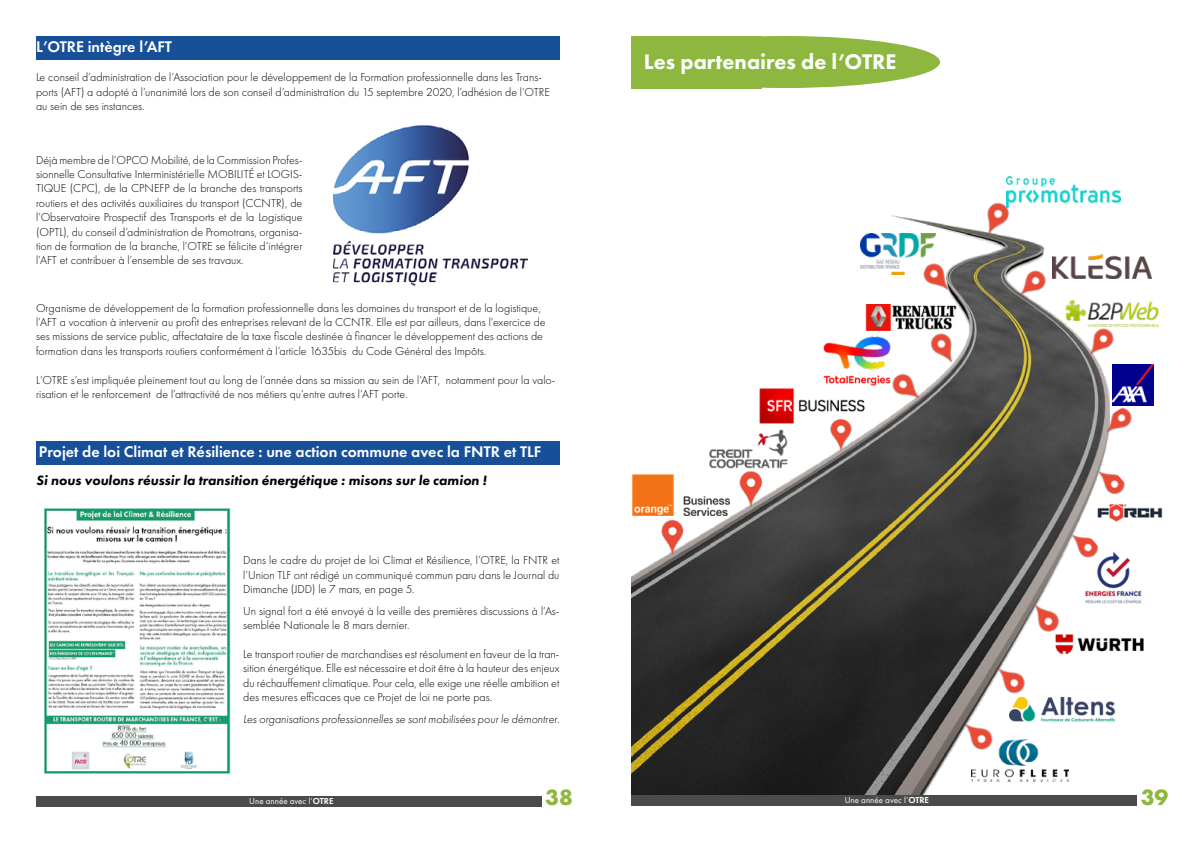
<style>
.page{position:relative;width:1191px;height:842px;background:#fff}
.page>*{position:absolute;margin:0;border:0;box-sizing:border-box;transform-origin:0 0}
.t1{font:700 23px "Futura PT";color:#8db73d}
.t2{font:800 22px "Futura PT";color:#fff}
.t3{font:600 16px "Futura PT";color:#fff}
.t4{font:italic 800 14px "Futura PT";color:#000}
.t5{font:300 12px/14.4px "Futura PT";color:#000}
.t6{font:italic 300 12px "Futura PT";color:#000}
.t7{font:9px "Futura PT";color:#fff}
.s1{font-weight:600}
</style>
<div class="page">
<div style="left:631px;top:36px;width:309px;height:52px;background:#8db73e;border-radius:50%"></div>
<div style="left:631px;top:36px;width:131px;height:52px;background:#8db73e"></div>
<img style="left:631px;top:215px;width:517px;height:580px">
<img style="left:1095px;top:492px;width:68px;height:39px">
<img style="left:759px;top:383px;width:107px;height:44px">
<img style="left:1090px;top:462px;width:40px;height:42px">
<img style="left:866px;top:305px;width:90px;height:25px">
<img style="left:1009px;top:695px;width:106px;height:26px">
<img style="left:860px;top:234px;width:75px;height:41px">
<div style="left:36px;top:441px;width:523px;height:23px;background:#175099"></div>
<div style="left:36px;top:36px;width:523px;height:24px;background:#175099"></div>
<div style="left:631px;top:795px;width:506px;height:11px;background:#4b4b4a"></div>
<img style="left:633px;top:475px;width:96px;height:41px">
<img style="left:656px;top:519px;width:32px;height:36px">
<img style="left:735px;top:474px;width:32px;height:34px">
<img style="left:702px;top:424px;width:87px;height:50px">
<img style="left:825px;top:412px;width:31px;height:42px">
<img style="left:947px;top:707px;width:53px;height:53px">
<img style="left:971px;top:740px;width:98px;height:42px">
<img style="left:1052px;top:254px;width:99px;height:25px">
<img style="left:1080px;top:328px;width:42px;height:34px">
<img style="left:1050px;top:632px;width:98px;height:24px">
<img style="left:985px;top:658px;width:45px;height:44px">
<div style="left:36px;top:796px;width:505px;height:10px;background:#4b4b4a"></div>
<img style="left:333px;top:125px;width:195px;height:162px">
<img style="left:44px;top:508px;width:187px;height:266px">
<img style="left:974px;top:202px;width:44px;height:42px">
<img style="left:1006px;top:176px;width:114px;height:32px">
<img style="left:920px;top:259px;width:45px;height:44px">
<img style="left:925px;top:324px;width:40px;height:43px">
<img style="left:1020px;top:595px;width:45px;height:45px">
<img style="left:1004px;top:259px;width:53px;height:53px">
<img style="left:1062px;top:289px;width:97px;height:39px">
<img style="left:1078px;top:548px;width:69px;height:70px">
<img style="left:1100px;top:403px;width:41px;height:37px">
<img style="left:1112px;top:365px;width:41px;height:40px">
<img style="left:1063px;top:526px;width:41px;height:41px">
<img style="left:823px;top:336px;width:67px;height:49px">
<img style="left:885px;top:364px;width:44px;height:43px">
<h3 class="t3" style="left:36px;top:37px;width:137px">L’OTRE intègre l’AFT</h3>
<p class="t5" style="left:36px;top:70px;width:515px">Le conseil d’administration de l’Association pour le développement de la Formation professionnelle dans les Trans&shy;ports (AFT) a adopté à l’unanimité lors de son conseil d’administration du 15 septembre 2020, l’adhésion de l’OTRE au sein de ses instances.</p>
<p class="t5" style="left:36px;top:153px;width:268px;text-align:justify">Déjà membre de l’OPCO Mobilité, de la Commission Profes&shy;sionnelle Consultative Interministérielle MOBILITÉ et LOGIS-TIQUE (CPC), de la CPNEFP de la branche des transports routiers et des activités auxiliaires du transport (CCNTR), de l’Observatoire Prospectif des Transports et de la Logistique (OPTL), du conseil d’administration de Promotrans, organisa&shy;tion de formation de la branche, l’OTRE se félicite d’intégrer l’AFT et contribuer à l’ensemble de ses travaux.</p>
<p class="t5" style="left:36px;top:300px;width:511px">Organisme de développement de la formation professionnelle dans les domaines du transport et de la logistique, l’AFT a vocation à intervenir au profit des entreprises relevant de la CCNTR. Elle est par ailleurs, dans l’exercice de ses missions de service public, affectataire de la taxe fiscale destinée à financer le développement des actions de formation dans les transports routiers conformément à l’article 1635bis du Code Général des Impôts.</p>
<p class="t5" style="left:36px;top:372px;width:521px">L’OTRE s’est impliquée pleinement tout au long de l’année dans sa mission au sein de l’AFT, notamment pour la valo&shy;risation et le renforcement de l’attractivité de nos métiers qu’entre autres l’AFT porte.</p>
<h3 class="t3" style="left:39px;top:441px;width:504px">Projet de loi Climat et Résilience : une action commune avec la FNTR et TLF</h3>
<p class="t4" style="left:36px;top:471px;width:452px">Si nous voulons réussir la transition énergétique : misons sur le camion !</p>
<p class="t5" style="left:243px;top:553px;width:318px;text-align:justify">Dans le cadre du projet de loi Climat et Résilience, l’OTRE, la FNTR et l’Union TLF ont rédigé un communiqué commun paru dans le Journal du Dimanche (JDD) le 7 mars, en page 5.</p>
<p class="t5" style="left:243px;top:603px;width:318px">Un signal fort a été envoyé à la veille des premières discussions à l’As&shy;semblée Nationale le 8 mars dernier.</p>
<p class="t5" style="left:243px;top:647px;width:318px;text-align:justify">Le transport routier de marchandises est résolument en faveur de la tran&shy;sition énergétique. Elle est nécessaire et doit être à la hauteur des enjeux du réchauffement climatique. Pour cela, elle exige une réelle ambition et des mesures efficaces que ce Projet de loi ne porte pas.</p>
<p class="t6" style="left:243px;top:712px;width:318px">Les organisations professionnelles se sont mobilisées pour le démontrer.</p>
<p class="t7" style="left:249px;top:795px;width:86px">Une année avec l’<span class="s1">OTRE</span></p>
<h1 class="t1" style="left:545px;top:783px;width:29px">38</h1>
<h2 class="t2" style="left:644px;top:48px;width:254px">Les partenaires de l’OTRE</h2>
<p class="t7" style="left:845px;top:795px;width:86px">Une année avec l’<span class="s1">OTRE</span></p>
<h1 class="t1" style="left:1140px;top:782px;width:29px">39</h1>
</div>
